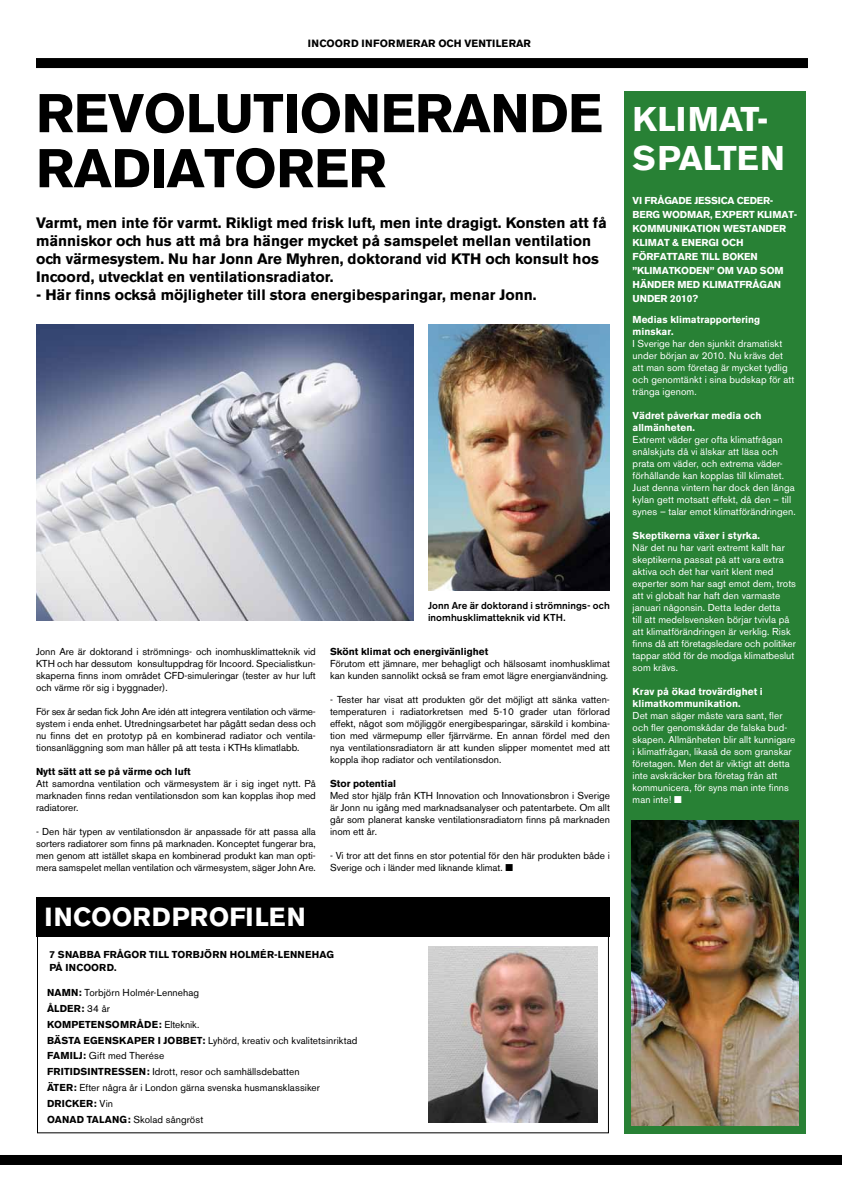
<style>
.page{position:relative;width:842px;height:1191px;background:#fff}
.page>*{position:absolute;margin:0;border:0;box-sizing:border-box;transform-origin:0 0}
.t1{font:700 54px/55px "Akzidenz Grotesk BE";letter-spacing:-.01em;color:#000}
.t2{font:700 34px/39px "Akzidenz Grotesk BE";letter-spacing:.02em;color:#fff}
.t3{font:700 26px "Akzidenz Grotesk BE";letter-spacing:.04em;color:#fff}
.t4{font:700 15px/18px "Akzidenz Grotesk BE";color:#000}
.t5{font:700 10.4px "Akzidenz Grotesk BE";letter-spacing:.04em;color:#000}
.t6{font:10px/12px "Akzidenz Grotesk BE";color:#000;text-align:justify}
.t7{font:10px/12px "Akzidenz Grotesk BE";letter-spacing:.01em;color:#fff}
.t8{font:700 10px/14px "Akzidenz Grotesk BE";letter-spacing:-.005em;color:#fff}
.t9{font:700 10px "Akzidenz Grotesk BE";color:#000}
.t10{font:500 10px/12px "Akzidenz Grotesk BE";letter-spacing:.005em;color:#000}
.t11{font:700 10px/13px "Akzidenz Grotesk BE";letter-spacing:.025em;color:#000}
.s1{font-weight:700}
</style>
<div class="page">
<div style="left:36px;top:897px;width:574px;height:40px;background:#000"></div>
<img style="left:428px;top:946px;width:170px;height:176px">
<div style="left:624px;top:92px;width:182px;height:1041px;background:#288135"></div>
<div style="left:36px;top:58px;width:772px;height:10px;background:#000"></div>
<div style="left:0;top:1155px;width:842px;height:10px;background:#000"></div>
<img style="left:632px;top:820px;width:166px;height:305px">
<img style="left:36px;top:325px;width:378px;height:296px">
<img style="left:428px;top:325px;width:182px;height:265px">
<p class="t5" style="left:308px;top:37px;width:224px">incoord informerar och ventilerar</p>
<h1 class="t1" style="left:36px;top:86px;width:568px">Revolutionerande radiatorer</h1>
<h3 class="t4" style="left:36px;top:214px;width:572px">Varmt, men inte för varmt. Rikligt med frisk luft, men inte dragigt. Konsten att få människor och hus att må bra hänger mycket på samspelet mellan ventilation och värmesystem. Nu har Jonn Are Myhren, doktorand vid KTH</h3>
<h3 class="t4" style="left:485px;top:250px;width:115px">och konsult hos</h3>
<h3 class="t4" style="left:36px;top:268px;width:299px">Incoord, utvecklat en ventilationsradiator.</h3>
<h3 class="t4" style="left:36px;top:286px;width:502px">- Här finns också möjligheter till stora energibesparingar, menar Jonn.</h3>
<p class="t6" style="left:36px;top:645px;width:281px">Jonn Are är doktorand i strömnings- och inomhusklimatteknik vid KTH och har dessutom konsultuppdrag för Incoord. Specialistkun&shy;skaperna finns inom området CFD-simuleringar (tester av hur luft och värme rör sig i byggnader).</p>
<p class="t6" style="left:36px;top:705px;width:281px">För sex år sedan fick John Are idén att integrera ventilation och värme&shy;system i enda enhet. Utredningsarbetet har pågått sedan dess och nu finns det en prototyp på en kombinerad radiator och ventila&shy;tionsanläggning som man håller på att testa i KTHs klimatlabb.</p>
<p class="t9" style="left:36px;top:765px;width:156px">Nytt sätt att se på värme och luft</p>
<p class="t6" style="left:36px;top:777px;width:281px">Att samordna ventilation och värmesystem är i sig inget nytt. På marknaden finns redan ventilationsdon som kan kopplas ihop med radiatorer.</p>
<p class="t6" style="left:36px;top:825px;width:281px">- Den här typen av ventilationsdon är anpassade för att passa alla sorters radiatorer som finns på marknaden. Konceptet fungerar bra, men genom att istället skapa en kombinerad produkt kan man opti&shy;mera samspelet mellan ventilation och värmesystem, säger John Are.</p>
<h3 class="t3" style="left:45px;top:901px;width:263px">incoordprofilen</h3>
<p class="t10" style="left:428px;top:599px;width:183px">Jonn Are är doktorand i strömnings- och inomhusklimatteknik vid KTH.</p>
<p class="t9" style="left:330px;top:645px;width:160px">Skönt klimat och energivänlighet</p>
<p class="t6" style="left:330px;top:657px;width:281px">Förutom ett jämnare, mer behagligt och hälsosamt inomhusklimat kan kunden sannolikt också se fram emot lägre energianvändning.</p>
<p class="t6" style="left:330px;top:693px;width:281px">- Tester har visat att produkten gör det möjligt att sänka vatten&shy;temperaturen i radiatorkretsen med 5-10 grader utan förlorad effekt, något som möjliggör energibesparingar, särskild i kombina&shy;tion med värmepump eller fjärrvärme. En annan fördel med den nya ventilationsradiatorn är att kunden slipper momentet med att koppla ihop radiator och ventilationsdon.</p>
<p class="t9" style="left:330px;top:777px;width:68px">Stor potential</p>
<p class="t6" style="left:330px;top:789px;width:281px">Med stor hjälp från KTH Innovation och Innovationsbron i Sverige är Jonn nu igång med marknadsanalyser och patentarbete. Om allt går som planerat kanske ventilationsradiatorn finns på marknaden inom ett år.</p>
<p class="t6" style="left:330px;top:849px;width:281px">- Vi tror att det finns en stor potential för den här produkten både i<br>Sverige och i länder med liknande klimat. ■</p>
<p class="t11" style="left:49px;top:948px;width:286px">7 snabba frågor till Torbjörn Holmér-Lennehag på incoord.</p>
<p class="t6" style="left:47px;top:984px;width:312px;line-height:15.8px;text-align:left"><span class="s1">Namn:</span> Torbjörn Holmér-Lennehag<br><span class="s1">Ålder:</span> 34 år<br><span class="s1">Kompetensområde:</span> Elteknik.<br><span class="s1">Bästa egenskaper i jobbet:</span> Lyhörd, kreativ och kvalitetsinriktad <span class="s1">Familj:</span> Gift med Therése<br><span class="s1">Fritidsintressen:</span> Idrott, resor och samhällsdebatten<br><span class="s1">Äter:</span> Efter några år i London gärna svenska husmansklassiker <span class="s1">dricker:</span> Vin<br><span class="s1">Oanad talang:</span> Skolad sångröst</p>
<h2 class="t2" style="left:633px;top:100px;width:154px">klimat-<br>Spalten</h2>
<p class="t8" style="left:633px;top:194px;width:165px">Vi frågade Jessica Ceder&shy;berg Wodmar, expert klimat&shy;kommunikation Westander<br>Klimat &amp; Energi och författare till boken ”Klimatkoden” om vad som händer med klimatfrågan under 2010?</p>
<p class="t8" style="left:633px;top:313px;width:129px;line-height:12px">Medias klimatrapportering minskar.</p>
<p class="t7" style="left:633px;top:337px;width:163px">I Sverige har den sjunkit dramatiskt under början av 2010. Nu krävs det att man som företag är mycket tydlig och genomtänkt i sina budskap för att tränga igenom.</p>
<p class="t8" style="left:633px;top:409px;width:130px;line-height:12px">Vädret påverkar media och allmänheten.</p>
<p class="t7" style="left:633px;top:433px;width:165px">Extremt väder ger ofta klimatfrågan snålskjuts då vi älskar att läsa och prata om väder, och extrema väder&shy;förhållande kan kopplas till klimatet.<br>Just denna vintern har dock den långa kylan gett motsatt effekt, då den – till synes – talar emot klimatförändringen.</p>
<p class="t8" style="left:633px;top:528px;width:129px">Skeptikerna växer i styrka.</p>
<p class="t7" style="left:633px;top:541px;width:165px">När det nu har varit extremt kallt har skeptikerna passat på att vara extra aktiva och det har varit klent med experter som har sagt emot dem, trots att vi globalt har haft den varmaste januari någonsin. Detta leder detta<br>till att medelsvensken börjar tvivla på att klimatförändringen är verklig. Risk finns då att företagsledare och politiker tappar stöd för de modiga klimatbeslut som krävs.</p>
<p class="t8" style="left:633px;top:685px;width:132px;line-height:12px">Krav på ökad trovärdighet i klimatkommunikation.</p>
<p class="t7" style="left:633px;top:709px;width:164px">Det man säger måste vara sant, fler och fler genomskådar de falska bud&shy;skapen. Allmänheten blir allt kunnigare i klimatfrågan, likaså de som granskar företagen. Men det är viktigt att detta inte avskräcker bra företag från att kommunicera, för syns man inte finns man inte! ■</p>
</div>
